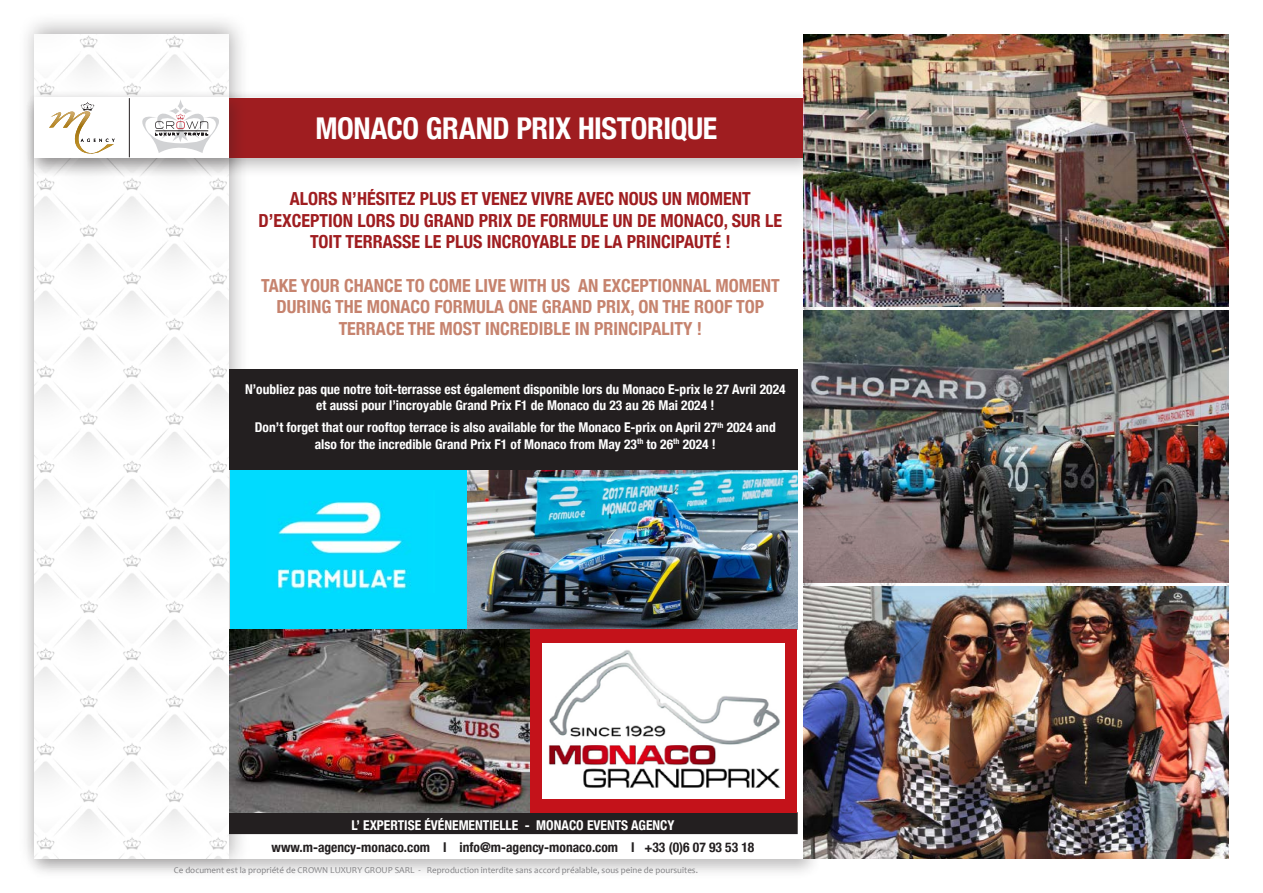
<style>
.page{position:relative;width:1263px;height:893px;background:#fff}
.page>*{position:absolute;margin:0;border:0;box-sizing:border-box;transform-origin:0 0}
.t1{font:700 condensed 30px "Helvetica Neue";letter-spacing:-.01em;color:#fff}
.t2{font:700 condensed 18px/21.6px "Helvetica Neue";color:#9f1d20;text-align:center}
.t3{font:700 condensed 18px/21.6px "Helvetica Neue";color:#c6836e;text-align:center}
.t4{font:700 condensed 13.5px/16.2px "Helvetica Neue";color:#fff;text-align:center}
.t5{font:700 condensed 13.5px "Helvetica Neue";color:#231f20}
.t6{font:9px "Candara";color:#87878a}
</style>
<div class="page">
<div style="left:18px;top:12px;width:232px;height:862px;background:#231f20;opacity:.35"></div>
<img style="left:34px;top:34px;width:195px;height:825px">
<div style="left:24px;top:90px;width:798px;height:88px;background:#231f20;opacity:.3"></div>
<div style="left:34px;top:98px;width:770px;height:59px;background:#9f1d20"></div>
<div style="left:24px;top:89px;width:223px;height:89px;background:#231f20;opacity:.3"></div>
<div style="left:34px;top:97px;width:195px;height:60px;background:#fff"></div>
<hr style="left:129px;top:98px;width:1px;height:59px;background:#231f20">
<svg style="left:49px;top:102px;width:66px;height:59px"></svg>
<svg style="left:142px;top:100px;width:77px;height:53px"></svg>
<div style="left:230px;top:469px;width:250px;height:160px;background:#00dbff"></div>
<div style="left:229px;top:370px;width:568px;height:100px;background:#231f20"></div>
<div style="left:230px;top:813px;width:567px;height:20px;background:#231f20"></div>
<div style="left:229px;top:812px;width:569px;height:22px;border:2px solid #231f20"></div>
<img style="left:468px;top:470px;width:329px;height:159px">
<img style="left:277px;top:501px;width:134px;height:90px">
<div style="left:529px;top:629px;width:268px;height:184px;background:#c4121a"></div>
<img style="left:542px;top:644px;width:242px;height:154px">
<img style="left:230px;top:630px;width:300px;height:183px">
<img style="left:804px;top:34px;width:425px;height:825px">
<h1 class="t1" style="left:315px;top:103px;width:403px">MONACO GRAND PRIX HISTORIQUE</h1>
<h2 class="t2" style="left:259px;top:187px;width:525px">ALORS N’HÉSITEZ PLUS ET VENEZ VIVRE AVEC NOUS UN MOMENT<br>D’EXCEPTION LORS DU GRAND PRIX DE FORMULE UN DE MONACO, SUR LE<br>TOIT TERRASSE LE PLUS INCROYABLE DE LA PRINCIPAUTÉ !</h2>
<h2 class="t3" style="left:261px;top:273px;width:520px">TAKE YOUR CHANCE TO COME LIVE WITH US AN EXCEPTIONNAL MOMENT<br>DURING THE MONACO FORMULA ONE GRAND PRIX, ON THE ROOF TOP<br>TERRACE THE MOST INCREDIBLE IN PRINCIPALITY !</h2>
<p class="t4" style="left:245px;top:380px;width:542px">N’oubliez pas que notre toit-terrasse est également disponible lors du Monaco E-prix le 27 Avril 2024 et aussi pour l’incroyable Grand Prix F1 de Monaco du 23 au 26 Mai 2024 !</p>
<p class="t4" style="left:255px;top:418px;width:522px">Don’t forget that our rooftop terrace is also available for the Monaco E-prix on April 27<sup>th</sup> 2024 and also for the incredible Grand Prix F1 of Monaco from May 23<sup>th</sup> to 26<sup>th</sup> 2024 !</p>
<p class="t4" style="left:351px;top:817px;width:325px">L’ EXPERTISE ÉVÉNEMENTIELLE - MONACO EVENTS AGENCY</p>
<p class="t5" style="left:272px;top:835px;width:484px">www.m-agency-monaco.com I info@m-agency-monaco.com I +33 (0)6 07 93 53 18</p>
<p class="t6" style="left:174px;top:864px;width:526px">Ce document est la propriété de CROWN LUXURY GROUP SARL - Reproduction interdite sans accord préalable, sous peine de poursuites.</p>
</div>
